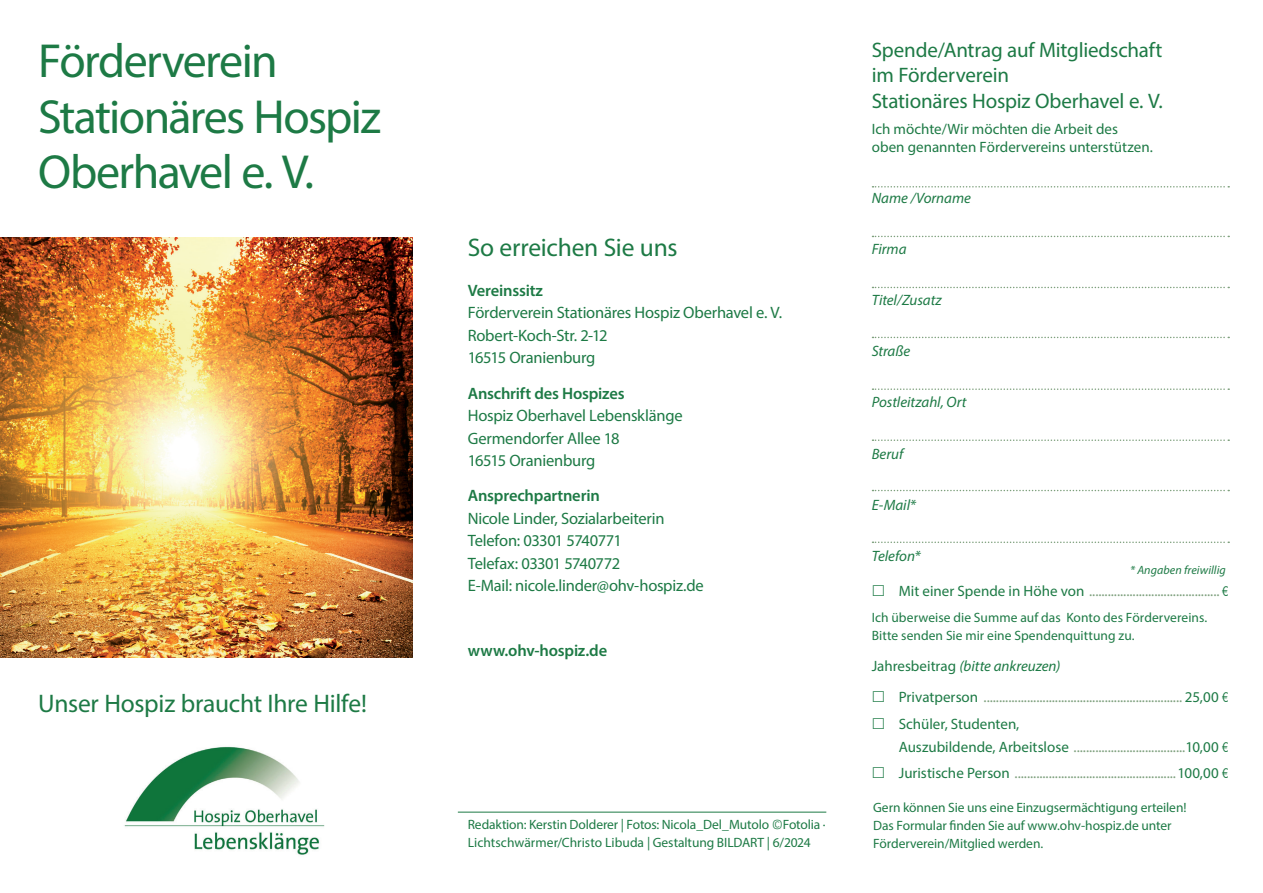
<style>
.page{position:relative;width:1263px;height:893px;background:#fff}
.page>*{position:absolute;margin:0;border:0;box-sizing:border-box;transform-origin:0 0}
.t1{font:48px/55.5px "Myriad Pro";letter-spacing:-.035em;color:#1d7a45}
.t2{font:25.5px "Myriad Pro";letter-spacing:-.01em;color:#1d7a45}
.t3{font:21px/25.2px "Myriad Pro";letter-spacing:-.01em;color:#1d7a45}
.t4{font:16.5px/22.5px "Myriad Pro";letter-spacing:-.015em;color:#1d7a45}
.t5{font:600 16.5px "Myriad Pro";letter-spacing:-.015em;color:#1d7a45}
.t6{font:15px/31px "Myriad Pro";color:#7ea07d}
.t7{font:15px/18px "Myriad Pro";color:#1d7a45}
.t8{font:italic 15px "Myriad Pro";color:#1d7a45}
.t9{font:13.5px/18px "Myriad Pro";letter-spacing:-.005em;color:#1d7a45}
.t10{font:italic 12px "Myriad Pro";letter-spacing:.005em;color:#1d7a45}
.s1{font-family:"Calibri";font-weight:300}
.s2{color:#1d7a45}
.s3{font-family:"Abadi";font-weight:300;font-stretch:condensed;color:#1d7a45}
.s4{font-style:italic;color:#1d7a45}
</style>
<div class="page">
<svg style="left:872px;top:439px;width:357px;height:2px"></svg>
<svg style="left:872px;top:287px;width:357px;height:1px"></svg>
<svg style="left:872px;top:542px;width:357px;height:1px"></svg>
<svg style="left:872px;top:388px;width:357px;height:2px"></svg>
<svg style="left:872px;top:236px;width:357px;height:1px"></svg>
<svg style="left:872px;top:490px;width:357px;height:1px"></svg>
<svg style="left:872px;top:337px;width:357px;height:1px"></svg>
<svg style="left:872px;top:186px;width:357px;height:2px"></svg>
<hr style="left:458px;top:812px;width:368px;height:1px;background:#1d7a45">
<img style="left:0;top:237px;width:412px;height:421px">
<img style="left:124px;top:746px;width:201px;height:109px">
<h1 class="t1" style="left:38px;top:33px;width:344px">Förderverein<br>Stationäres Hospiz<br>Oberhavel e. V.</h1>
<h2 class="t2" style="left:38px;top:688px;width:330px">Unser Hospiz braucht Ihre Hilfe!</h2>
<h2 class="t2" style="left:468px;top:232px;width:211px">So erreichen Sie uns</h2>
<h4 class="t5" style="left:468px;top:280px;width:77px">Vereinssitz</h4>
<p class="t4" style="left:468px;top:301px;width:316px">Förderverein Stationäres Hospiz Oberhavel e. V.<br>Robert-Koch-Str. 2-12<br>16515 Oranienburg</p>
<h4 class="t5" style="left:468px;top:383px;width:158px">Anschrift des Hospizes</h4>
<p class="t4" style="left:468px;top:404px;width:216px">Hospiz Oberhavel Lebensklänge<br>Germendorfer Allee 18<br>16515 Oranienburg</p>
<h4 class="t5" style="left:468px;top:485px;width:133px">Ansprechpartnerin</h4>
<p class="t4" style="left:468px;top:507px;width:237px">Nicole Linder, Sozialarbeiterin<br>Telefon: 03301 5740771<br>Telefax: 03301 5740772<br>E-Mail: nicole.linder@ohv-hospiz.de</p>
<h4 class="t5" style="left:468px;top:640px;width:141px">www.ohv-hospiz.de</h4>
<p class="t9" style="left:468px;top:816px;width:359px">Redaktion: Kerstin Dolderer | Fotos: Nicola_Del_Mutolo <span class="s1">©</span>Fotolia ·<br>Lichtschwärmer/Christo Libuda | Gestaltung BILDART | 6/2024</p>
<h3 class="t3" style="left:872px;top:37px;width:292px">Spende/Antrag auf Mitgliedschaft im Förderverein<br>Stationäres Hospiz Oberhavel e. V.</h3>
<p class="t7" style="left:872px;top:120px;width:283px">Ich möchte/Wir möchten die Arbeit des oben genannten Fördervereins unterstützen.</p>
<p class="t8" style="left:872px;top:189px;width:101px">Name /Vorname</p>
<p class="t8" style="left:872px;top:240px;width:36px">Firma</p>
<p class="t8" style="left:872px;top:291px;width:71px">Titel/Zusatz</p>
<p class="t8" style="left:872px;top:342px;width:40px">Straße</p>
<p class="t8" style="left:872px;top:393px;width:96px">Postleitzahl, Ort</p>
<p class="t8" style="left:872px;top:444px;width:33px">Beruf</p>
<p class="t8" style="left:872px;top:495px;width:46px">E-Mail*</p>
<p class="t8" style="left:872px;top:546px;width:51px">Telefon*</p>
<p class="t10" style="left:1130px;top:562px;width:97px">* Angaben freiwillig</p>
<p class="t6" style="left:899px;top:575px;width:331px"><span class="s2">Mit einer Spende in Höhe von</span> .......................................... <span class="s3">€</span></p>
<p class="t9" style="left:872px;top:608px;width:337px">Ich überweise die Summe auf das Konto des Fördervereins.<br>Bitte senden Sie mir eine Spendenquittung zu.</p>
<p class="t6" style="left:899px;top:650px;width:331px;text-indent:-27px"><span class="s2">Jahresbeitrag</span> <span class="s4">(bitte ankreuzen)<br></span><span class="s2">Privatperson</span> ................................................................ <span class="s2">25,00</span> <span class="s3">€</span></p>
<p class="t7" style="left:899px;top:715px;width:122px">Schüler, Studenten,</p>
<p class="t6" style="left:899px;top:733px;width:331px;line-height:26.7px"><span class="s2">Auszubildende, Arbeitslose</span> ....................................<span class="s2">10,00</span> <span class="s3">€<br></span><span class="s2">Juristische Person</span> ....................................................<span class="s2">100,00</span> <span class="s3">€</span></p>
<p class="t9" style="left:873px;top:798px;width:315px">Gern können Sie uns eine Einzugsermächtigung erteilen!<br>Das Formular fnden Sie auf www.ohv-hospiz.de unter<br>Förderverein/Mitglied werden.</p>
</div>
